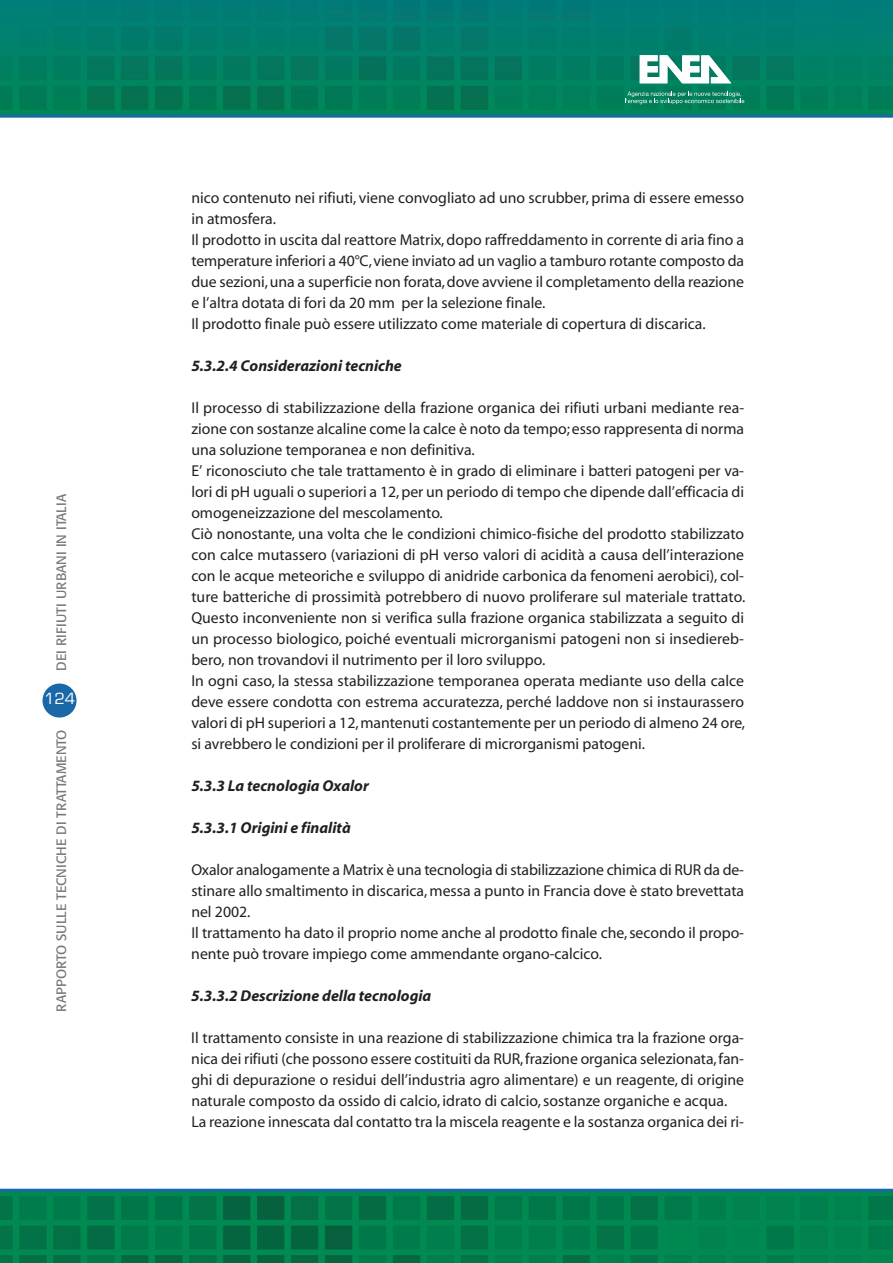
<style>
.page{position:relative;width:893px;height:1263px;background:#fff}
.page>*{position:absolute;margin:0;border:0;box-sizing:border-box;transform-origin:0 0}
.t1{font:15.75px/21px "Myriad";color:#231f20}
.t2{font:italic 700 15.75px "Myriad";color:#231f20}
.t3{font:15px "Eurostile";color:#fff}
.t4{font:13.5px "Formata";color:#76787b}
</style>
<div class="page">
<div style="left:43px;top:683px;width:34px;height:34px;background:#1a68a7;border-radius:50%"></div>
<img style="left:0;top:0;width:893px;height:115px">
<hr style="left:0;top:115px;width:893px;height:3px;background:#1a68a7">
<img style="left:0;top:1192px;width:893px;height:71px">
<hr style="left:0;top:1189px;width:893px;height:3px;background:#1a68a7">
<svg style="left:640px;top:55px;width:91px;height:28px"></svg>
<svg style="left:625px;top:92px;width:119px;height:12px"></svg>
<p class="t4" style="left:56px;top:671px;width:178px;rotate:-90deg">DEI RIFIUTI URBANI IN ITALIA</p>
<p class="t3" style="left:44px;top:693px;width:33px">124</p>
<p class="t4" style="left:56px;top:1011px;width:283px;rotate:-90deg">RAPPORTO SULLE TECNICHE DI TRATTAMENTO</p>
<p class="t1" style="left:191px;top:188px;width:554px">nico contenuto nei rifiuti, viene convogliato ad uno scrubber, prima di essere emesso in atmosfera.<br>Il prodotto in uscita dal reattore Matrix,dopo raffreddamento in corrente di aria fino a temperature inferiori a 40°C,viene inviato ad un vaglio a tamburo rotante composto da due sezioni,una a superficie non forata,dove avviene il completamento della reazione e l’altra dotata di fori da 20 mm per la selezione finale.<br>Il prodotto finale può essere utilizzato come materiale di copertura di discarica.</p>
<p class="t2" style="left:191px;top:359px;width:212px">5.3.2.4 Considerazioni tecniche</p>
<p class="t1" style="left:191px;top:398px;width:555px">Il processo di stabilizzazione della frazione organica dei rifiuti urbani mediante rea&shy;zione con sostanze alcaline come la calce è noto da tempo;esso rappresenta di norma una soluzione temporanea e non definitiva.<br>E’ riconosciuto che tale trattamento è in grado di eliminare i batteri patogeni per va&shy;lori di pH uguali o superiori a 12,per un periodo di tempo che dipende dall’efficacia di omogeneizzazione del mescolamento.<br>Ciò nonostante, una volta che le condizioni chimico-fisiche del prodotto stabilizzato con calce mutassero (variazioni di pH verso valori di acidità a causa dell’interazione con le acque meteoriche e sviluppo di anidride carbonica da fenomeni aerobici), col&shy;ture batteriche di prossimità potrebbero di nuovo proliferare sul materiale trattato.<br>Questo inconveniente non si verifica sulla frazione organica stabilizzata a seguito di un processo biologico, poiché eventuali microrganismi patogeni non si insediereb&shy;bero, non trovandovi il nutrimento per il loro sviluppo.<br>In ogni caso, la stessa stabilizzazione temporanea operata mediante uso della calce deve essere condotta con estrema accuratezza, perché laddove non si instaurassero valori di pH superiori a 12,mantenuti costantemente per un periodo di almeno 24 ore, si avrebbero le condizioni per il proliferare di microrganismi patogeni.</p>
<p class="t2" style="left:191px;top:779px;width:179px">5.3.3 La tecnologia Oxalor</p>
<p class="t2" style="left:191px;top:821px;width:161px">5.3.3.1 Origini e finalità</p>
<p class="t1" style="left:191px;top:860px;width:554px">Oxalor analogamente a Matrix è una tecnologia di stabilizzazione chimica di RUR da de&shy;stinare allo smaltimento in discarica,messa a punto in Francia dove è stato brevettata nel 2002.<br>Il trattamento ha dato il proprio nome anche al prodotto finale che,secondo il propo&shy;nente può trovare impiego come ammendante organo-calcico.</p>
<p class="t2" style="left:191px;top:989px;width:242px">5.3.3.2 Descrizione della tecnologia</p>
<p class="t1" style="left:191px;top:1028px;width:554px">Il trattamento consiste in una reazione di stabilizzazione chimica tra la frazione orga&shy;nica dei rifiuti (che possono essere costituiti da RUR,frazione organica selezionata,fan&shy;ghi di depurazione o residui dell’industria agro alimentare) e un reagente, di origine naturale composto da ossido di calcio, idrato di calcio,sostanze organiche e acqua.<br>La reazione innescata dal contatto tra la miscela reagente e la sostanza organica dei ri-</p>
</div>
